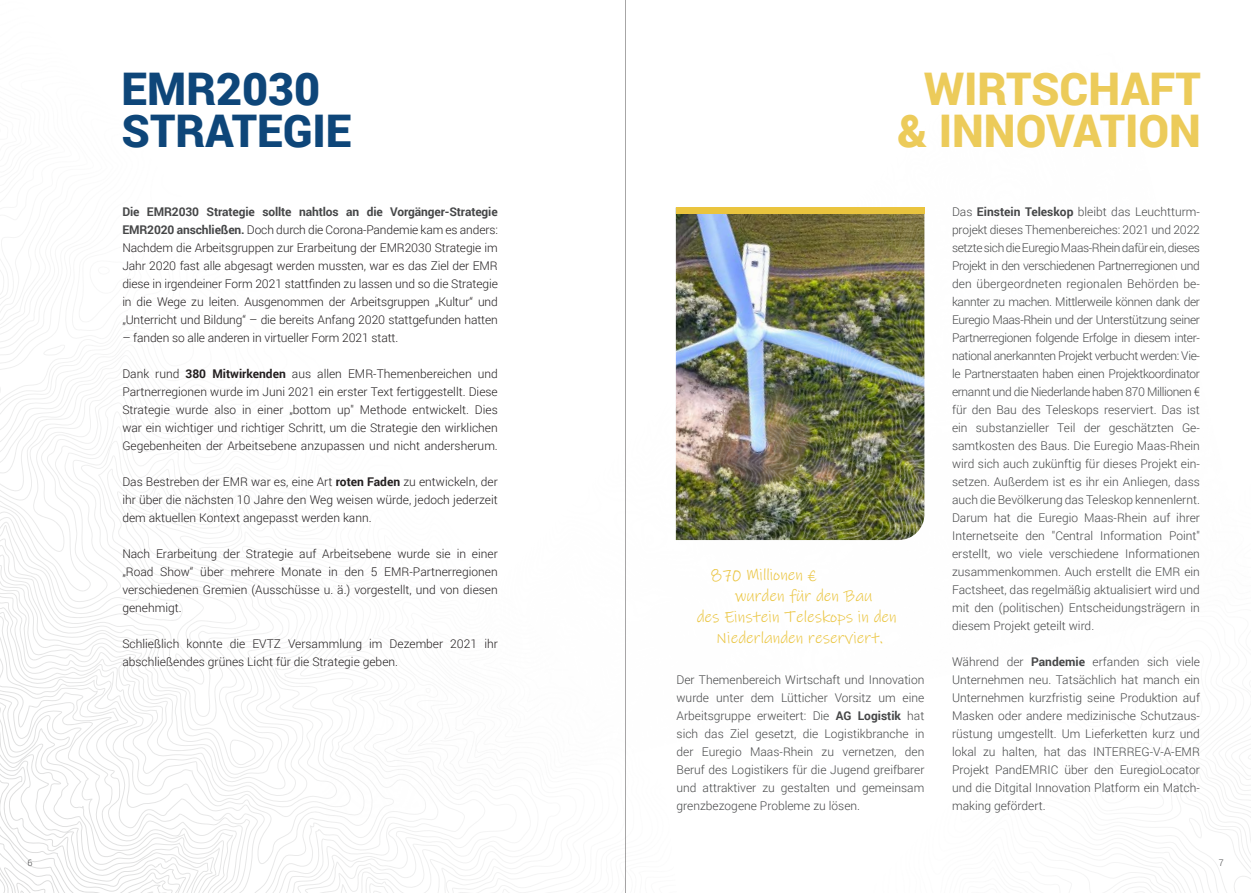
<style>
.page{position:relative;width:1251px;height:893px;background:#fff}
.page>*{position:absolute;margin:0;border:0;box-sizing:border-box;transform-origin:0 0}
.t1{font:900 45px/42px "Roboto";color:#eccb5a;text-align:center}
.t2{font:900 45px/42px "Roboto";color:#0e4679}
.t3{font:16.5px "Ink Free";color:#eac43e}
.t4{font:300 12px/18px "Roboto";color:#464748;text-align:justify}
.t5{font:300 12px/18px "Roboto";color:#231f20;text-align:justify}
.t6{font:300 9px "Roboto";color:#464748}
.s1{font-weight:700;color:#464748}
.s2{font-weight:700}
</style>
<div class="page">
<svg style="left:0;top:523px;width:540px;height:370px"></svg>
<svg style="left:0;top:237px;width:194px;height:274px"></svg>
<img style="left:194px;top:207px;width:1056px;height:622px">
<div style="left:675px;top:207px;width:249px;height:7px;background:#eac43e"></div>
<hr style="left:625px;top:0;width:1px;height:893px;background:#231f20">
<h1 class="t2" style="left:122px;top:67px;width:231px">EMR2030<br>STRATEGIE</h1>
<p class="t5" style="left:122px;top:202px;width:377px"><span class="s1">Die EMR2030 Strategie sollte nahtlos an die Vorgänger-Strategie EMR2020 anschließen.</span> Doch durch die Corona-Pandemie kam es anders:<br>Nachdem die Arbeitsgruppen zur Erarbeitung der EMR2030 Strategie im Jahr 2020 fast alle abgesagt werden mussten, war es das Ziel der EMR diese in irgendeiner Form 2021 stattfinden zu lassen und so die Strategie in die Wege zu leiten. Ausgenommen der Arbeitsgruppen „Kultur“ und „Unterricht und Bildung“ – die bereits Anfang 2020 stattgefunden hatten</p>
<p class="t5" style="left:122px;top:328px;width:277px">– fanden so alle anderen in virtueller Form 2021 statt.</p>
<p class="t5" style="left:122px;top:364px;width:377px">Dank rund <span class="s2">380 Mitwirkenden</span> aus allen EMR-Themenbereichen und Partnerregionen wurde im Juni 2021 ein erster Text fertiggestellt. Diese Strategie wurde also in einer „bottom up" Methode entwickelt. Dies war ein wichtiger und richtiger Schritt, um die Strategie den wirklichen Gegebenheiten der Arbeitsebene anzupassen und nicht andersherum.</p>
<p class="t5" style="left:122px;top:472px;width:377px">Das Bestreben der EMR war es, eine Art <span class="s2">roten Faden</span> zu entwickeln, der ihr über die nächsten 10 Jahre den Weg weisen würde, jedoch jederzeit dem aktuellen Kontext angepasst werden kann.</p>
<p class="t5" style="left:122px;top:544px;width:377px">Nach Erarbeitung der Strategie auf Arbeitsebene wurde sie in einer „Road Show“ über mehrere Monate in den 5 EMR-Partnerregionen verschiedenen Gremien (Ausschüsse u. ä.) vorgestellt, und von diesen genehmigt.</p>
<p class="t5" style="left:122px;top:634px;width:377px">Schließlich konnte die EVTZ Versammlung im Dezember 2021 ihr abschließendes grünes Licht für die Strategie geben.</p>
<h1 class="t1" style="left:897px;top:66px;width:305px">WIRTSCHAFT &amp; INNOVATION</h1>
<h2 class="t3" style="left:710px;top:563px;width:107px">870 Millionen €</h2>
<h2 class="t3" style="left:734px;top:584px;width:139px">wurden für den Bau</h2>
<h2 class="t3" style="left:696px;top:605px;width:201px">des Einstein Teleskops in den</h2>
<h2 class="t3" style="left:715px;top:626px;width:169px">Niederlanden reserviert.</h2>
<p class="t4" style="left:676px;top:670px;width:249px">Der Themenbereich Wirtschaft und Innovation wurde unter dem Lütticher Vorsitz um eine Arbeitsgruppe erweitert: Die <span class="s2">AG Logistik</span> hat sich das Ziel gesetzt, die Logistikbranche in der Euregio Maas-Rhein zu vernetzen, den Beruf des Logistikers für die Jugend greifbarer und attraktiver zu gestalten und gemeinsam grenzbezogene Probleme zu lösen.</p>
<p class="t4" style="left:951px;top:202px;width:249px">Das <span class="s2">Einstein Teleskop</span> bleibt das Leuchtturm&shy;projekt dieses Themenbereiches: 2021 und 2022 setzte sich die Euregio Maas-Rhein dafür ein, dieses Projekt in den verschiedenen Partnerregionen und den übergeordneten regionalen Behörden be&shy;kannter zu machen. Mittlerweile können dank der Euregio Maas-Rhein und der Unterstützung seiner Partnerregionen folgende Erfolge in diesem inter&shy;national anerkannten Projekt verbucht werden: Vie&shy;le Partnerstaaten haben einen Projektkoordinator ernannt und die Niederlande haben 870 Millionen € für den Bau des Teleskops reserviert. Das ist ein substanzieller Teil der geschätzten Ge&shy;samtkosten des Baus. Die Euregio Maas-Rhein wird sich auch zukünftig für dieses Projekt ein&shy;setzen. Außerdem ist es ihr ein Anliegen, dass auch die Bevölkerung das Teleskop kennenlernt.<br>Darum hat die Euregio Maas-Rhein auf ihrer Internetseite den "Central Information Point" erstellt, wo viele verschiedene Informationen zusammenkommen. Auch erstellt die EMR ein Factsheet, das regelmäßig aktualisiert wird und mit den (politischen) Entscheidungsträgern in diesem Projekt geteilt wird.</p>
<p class="t4" style="left:951px;top:652px;width:249px">Während der <span class="s2">Pandemie</span> erfanden sich viele Unternehmen neu. Tatsächlich hat manch ein Unternehmen kurzfristig seine Produktion auf Masken oder andere medizinische Schutzaus&shy;rüstung umgestellt. Um Lieferketten kurz und lokal zu halten, hat das INTERREG-V-A-EMR Projekt PandEMRIC über den EuregioLocator und die Ditgital Innovation Platform ein Match&shy;making gefördert.</p>
<p class="t6" style="left:28px;top:857px;width:6px">6</p>
<p class="t6" style="left:1218px;top:857px;width:6px">7</p>
</div>
